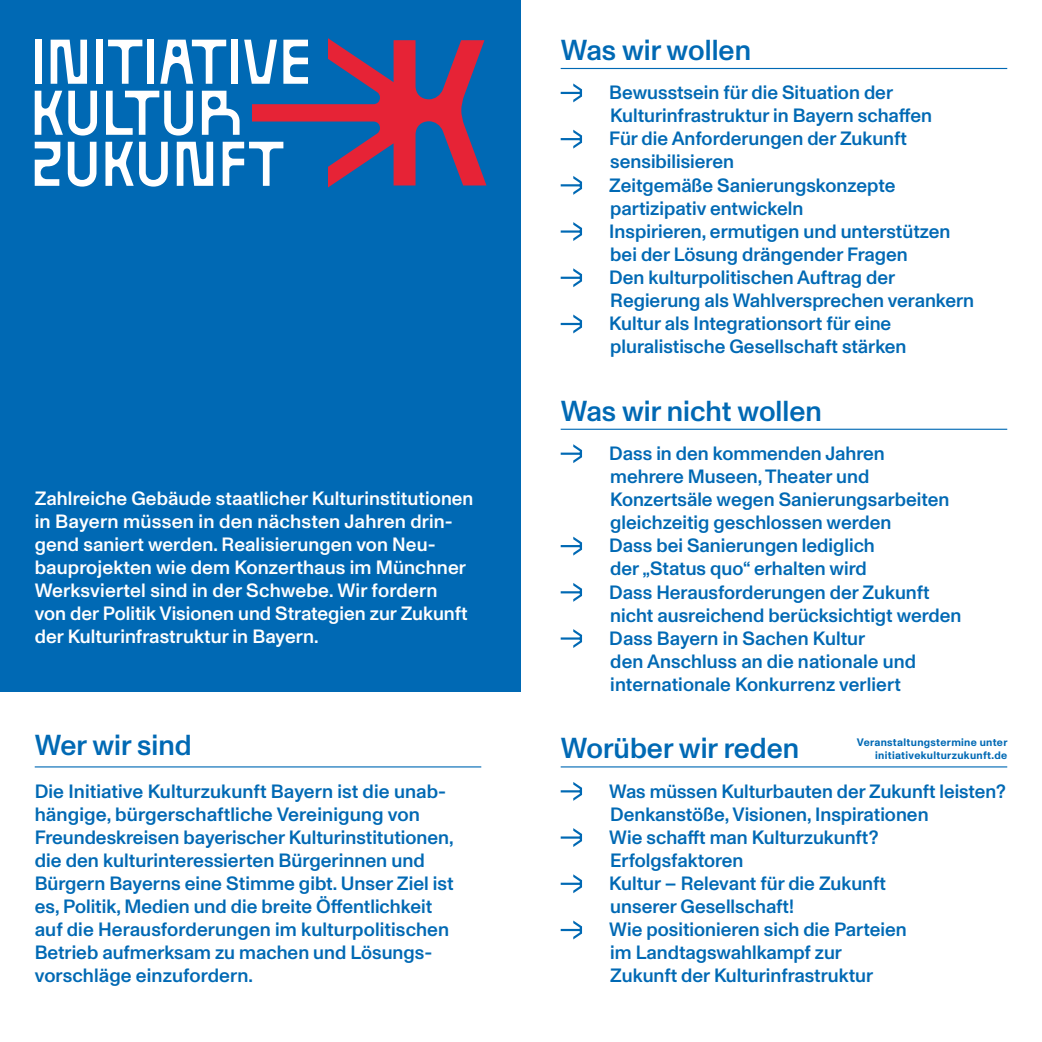
<style>
.page{position:relative;width:1042px;height:1042px;background:#fff}
.page>*{position:absolute;margin:0;border:0;box-sizing:border-box;transform-origin:0 0}
.t1{font:500 28.88px "ABC Monument Grotesk";color:#0069b4}
.Fließtext{font:500 19.25px/23.1px "ABC Monument Grotesk";color:#0069b4}
.Fließtext-2{font:500 19.25px/23.1px "ABC Monument Grotesk";letter-spacing:.005em;color:#fff}
.t2{font:700 10.85px/13px "ABC Monument Grotesk";letter-spacing:.03em;color:#0069b4;text-align:right}
</style>
<div class="page">
<div style="left:0;top:0;width:521px;height:691px;background:#0069b4"></div>
<hr style="left:35px;top:766px;width:446px;height:1px;background:#0069b4">
<hr style="left:561px;top:68px;width:446px;height:1px;background:#0069b4">
<svg style="left:561px;top:83px;width:21px;height:19px"></svg>
<svg style="left:561px;top:130px;width:21px;height:19px"></svg>
<svg style="left:561px;top:176px;width:21px;height:19px"></svg>
<svg style="left:561px;top:222px;width:21px;height:19px"></svg>
<svg style="left:561px;top:268px;width:21px;height:19px"></svg>
<svg style="left:561px;top:314px;width:21px;height:19px"></svg>
<hr style="left:561px;top:429px;width:446px;height:1px;background:#0069b4">
<svg style="left:561px;top:444px;width:21px;height:19px"></svg>
<svg style="left:561px;top:537px;width:21px;height:18px"></svg>
<svg style="left:561px;top:583px;width:21px;height:19px"></svg>
<svg style="left:561px;top:629px;width:21px;height:19px"></svg>
<hr style="left:561px;top:766px;width:446px;height:1px;background:#0069b4">
<svg style="left:561px;top:782px;width:21px;height:19px"></svg>
<svg style="left:561px;top:828px;width:21px;height:19px"></svg>
<svg style="left:561px;top:874px;width:21px;height:19px"></svg>
<svg style="left:561px;top:920px;width:21px;height:19px"></svg>
<div style="left:35px;top:40px;width:6px;height:44px;background:#fff"></div>
<svg style="left:51px;top:40px;width:36px;height:44px"></svg>
<div style="left:96px;top:40px;width:7px;height:44px;background:#fff"></div>
<svg style="left:35px;top:91px;width:62px;height:45px"></svg>
<svg style="left:35px;top:142px;width:25px;height:44px"></svg>
<svg style="left:68px;top:142px;width:28px;height:45px"></svg>
<svg style="left:105px;top:38px;width:381px;height:149px"></svg>
<p class="Fließtext-2" style="left:35px;top:487px;width:440px">Zahlreiche Gebäude staatlicher Kulturinstitutionen in Bayern müssen in den nächsten Jahren drin&shy;gend saniert werden. Realisierungen von Neu&shy;bauprojekten wie dem Konzerthaus im Münchner Werksviertel sind in der Schwebe. Wir fordern von der Politik Visionen und Strategien zur Zukunft der Kulturinfrastruktur in Bayern.</p>
<p class="t1" style="left:35px;top:728px;width:158px">Wer wir sind</p>
<p class="Fließtext" style="left:35px;top:779px;width:420px">Die Initiative Kulturzukunft Bayern ist die unab&shy;hängige, bürgerschaftliche Vereinigung von Freundeskreisen bayerischer Kulturinstitutionen, die den kulturinteressierten Bürgerinnen und Bürgern Bayerns eine Stimme gibt. Unser Ziel ist es, Politik, Medien und die breite Öffentlichkeit auf die Herausforderungen im kulturpolitischen Betrieb aufmerksam zu machen und Lösungs&shy;vorschläge einzufordern.</p>
<p class="t1" style="left:561px;top:33px;width:192px">Was wir wollen</p>
<p class="Fließtext" style="left:609px;top:81px;width:324px">Bewusstsein für die Situation der<br>Kulturinfrastruktur in Bayern schaffen</p>
<p class="Fließtext" style="left:609px;top:127px;width:299px">Für die Anforderungen der Zukunft sensibilisieren</p>
<p class="Fließtext" style="left:609px;top:174px;width:288px">Zeitgemäße Sanierungskonzepte partizipativ entwickeln</p>
<p class="Fließtext" style="left:609px;top:220px;width:343px">Inspirieren, ermutigen und unterstützen bei der Lösung drängender Fragen</p>
<p class="Fließtext" style="left:609px;top:266px;width:366px">Den kulturpolitischen Auftrag der<br>Regierung als Wahlversprechen verankern</p>
<p class="Fließtext" style="left:609px;top:312px;width:299px">Kultur als Integrationsort für eine pluralistische Gesellschaft stärken</p>
<p class="t1" style="left:561px;top:394px;width:263px">Was wir nicht wollen</p>
<p class="Fließtext" style="left:609px;top:442px;width:342px">Dass in den kommenden Jahren mehrere Museen, Theater und<br>Konzertsäle wegen Sanierungsarbeiten gleichzeitig geschlossen werden</p>
<p class="Fließtext" style="left:609px;top:534px;width:267px">Dass bei Sanierungen lediglich der „Status quo“ erhalten wird</p>
<p class="Fließtext" style="left:609px;top:580px;width:354px">Dass Herausforderungen der Zukunft nicht ausreichend berücksichtigt werden</p>
<p class="Fließtext" style="left:609px;top:627px;width:308px">Dass Bayern in Sachen Kultur<br>den Anschluss an die nationale und internationale Konkurrenz verliert</p>
<p class="t1" style="left:561px;top:731px;width:240px">Worüber wir reden</p>
<p class="Fließtext" style="left:609px;top:779px;width:398px">Was müssen Kulturbauten der Zukunft leisten?<br>Denkanstöße, Visionen, Inspirationen</p>
<p class="Fließtext" style="left:609px;top:826px;width:271px">Wie schafft man Kulturzukunft?<br>Erfolgsfaktoren</p>
<p class="Fließtext" style="left:609px;top:872px;width:278px">Kultur – Relevant für die Zukunft unserer Gesellschaft!</p>
<p class="Fließtext" style="left:609px;top:918px;width:299px">Wie positionieren sich die Parteien im Landtagswahlkampf zur<br>Zukunft der Kulturinfrastruktur</p>
<p class="t2" style="left:857px;top:736px;width:152px">Veranstaltungstermine unter initiativekulturzukunft.de</p>
</div>
